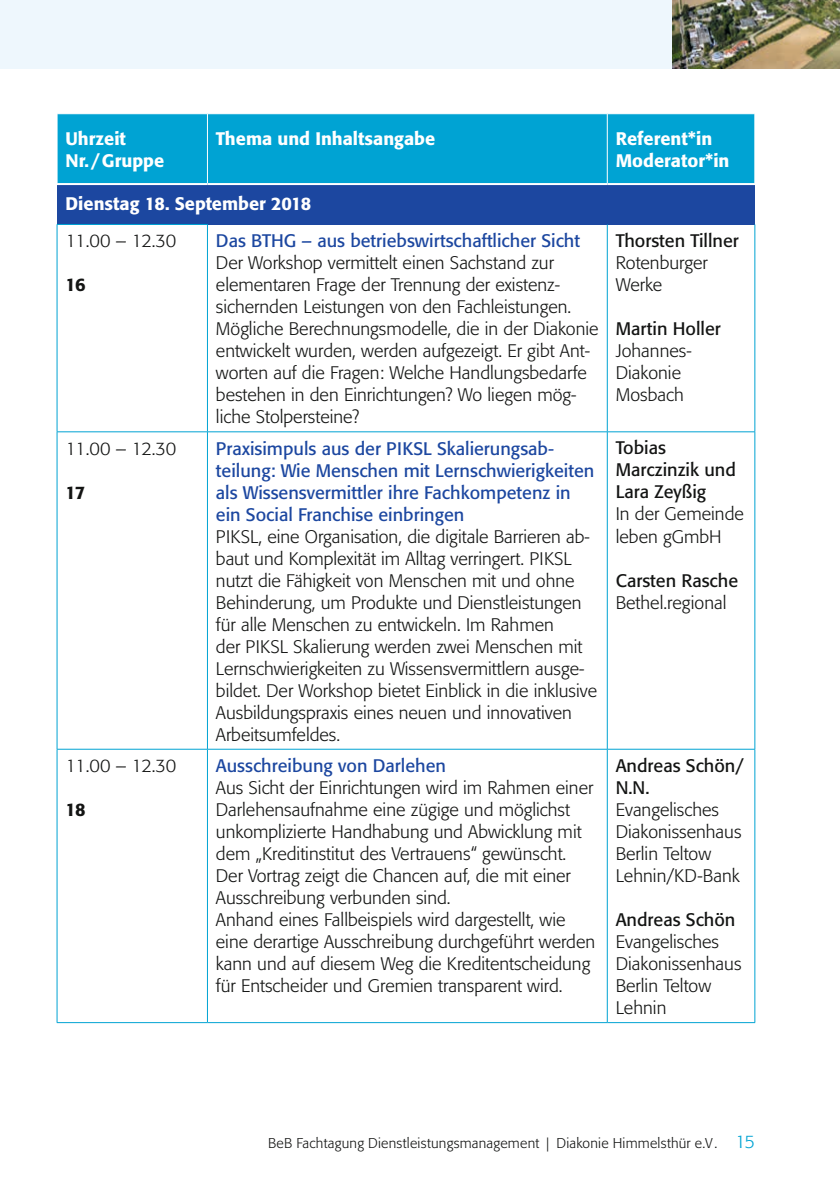
<style>
.page{position:relative;width:840px;height:1191px;background:#fff}
.page>*{position:absolute;margin:0;border:0;box-sizing:border-box;transform-origin:0 0}
.t1{font:300 18px/22px "Formata";color:#131413}
.t2{font:18px/22px "Formata";color:#1c47a0}
.t3{font:18px/22px "Formata";color:#131413}
.t4{font:500 18px/22px "Formata";color:#fff}
.t5{font:500 18px "Formata";color:#131413}
.t6{font:300 14px "Formata";letter-spacing:.015em;color:#131413}
.s1{font-size:18px;color:#00a3d3}
</style>
<div class="page">
<div style="left:0;top:0;width:839px;height:68px;background:#eef7fd"></div>
<img style="left:672px;top:0;width:167px;height:68px">
<div style="left:58px;top:114px;width:696px;height:69px;background:#00a3d3"></div>
<div style="left:57px;top:184px;width:697px;height:40px;background:#1c47a0"></div>
<hr style="left:57px;top:224px;width:151px;height:1px;background:#00a3d3">
<hr style="left:207px;top:225px;width:1px;height:206px;background:#00a3d3">
<hr style="left:606px;top:224px;width:1px;height:207px;background:#00a3d3">
<hr style="left:207px;top:432px;width:1px;height:317px;background:#00a3d3">
<hr style="left:606px;top:432px;width:1px;height:317px;background:#00a3d3">
<hr style="left:57px;top:749px;width:150px;height:1px;background:#00a3d3">
<hr style="left:207px;top:749px;width:400px;height:1px;background:#00a3d3">
<hr style="left:207px;top:749px;width:1px;height:273px;background:#00a3d3">
<hr style="left:607px;top:749px;width:147px;height:1px;background:#00a3d3">
<hr style="left:606px;top:749px;width:1px;height:273px;background:#00a3d3">
<hr style="left:207px;top:114px;width:1px;height:69px;background:#fff">
<hr style="left:606px;top:114px;width:1px;height:69px;background:#fff">
<hr style="left:57px;top:183px;width:150px;height:2px;background:#fff">
<hr style="left:207px;top:183px;width:400px;height:2px;background:#fff">
<hr style="left:607px;top:183px;width:147px;height:2px;background:#fff">
<hr style="left:57px;top:431px;width:150px;height:1px;background:#00a3d3">
<hr style="left:207px;top:431px;width:400px;height:1px;background:#00a3d3">
<hr style="left:607px;top:431px;width:147px;height:1px;background:#00a3d3">
<hr style="left:57px;top:225px;width:1px;height:206px;background:#00a3d3">
<hr style="left:754px;top:224px;width:1px;height:207px;background:#00a3d3">
<hr style="left:57px;top:432px;width:1px;height:317px;background:#00a3d3">
<hr style="left:754px;top:432px;width:1px;height:317px;background:#00a3d3">
<hr style="left:57px;top:749px;width:1px;height:273px;background:#00a3d3">
<hr style="left:754px;top:749px;width:1px;height:273px;background:#00a3d3">
<hr style="left:57px;top:1022px;width:150px;height:1px;background:#00a3d3">
<hr style="left:207px;top:1022px;width:400px;height:1px;background:#00a3d3">
<hr style="left:607px;top:1022px;width:147px;height:1px;background:#00a3d3">
<p class="t4" style="left:65px;top:128px;width:100px">Uhrzeit<br>Nr. /Gruppe</p>
<p class="t4" style="left:216px;top:128px;width:220px">Thema und Inhaltsangabe</p>
<p class="t4" style="left:615px;top:128px;width:115px">Referent*in<br>Moderator*in</p>
<p class="t4" style="left:65px;top:193px;width:247px">Dienstag 18. September 2018</p>
<p class="t1" style="left:65px;top:230px;width:112px">11.00 – 12.30</p>
<p class="t5" style="left:65px;top:274px;width:22px">16</p>
<p class="t3" style="left:615px;top:230px;width:125px">Thorsten Tillner</p>
<p class="t1" style="left:615px;top:252px;width:93px">Rotenburger<br>Werke</p>
<p class="t3" style="left:615px;top:318px;width:106px">Martin Holler</p>
<p class="t1" style="left:615px;top:340px;width:77px">Johannes-<br>Diakonie<br>Mosbach</p>
<p class="t2" style="left:216px;top:230px;width:365px">Das BTHG – aus betriebswirtschaftlicher Sicht</p>
<p class="t1" style="left:216px;top:252px;width:384px">Der Workshop vermittelt einen Sachstand zur elementaren Frage der Trennung der existenz&shy;sichernden Leistungen von den Fachleistungen.<br>Mögliche Berechnungsmodelle, die in der Diakonie entwickelt wurden, werden aufgezeigt. Er gibt Ant&shy;worten auf die Fragen: Welche Handlungsbedarfe bestehen in den Einrichtungen? Wo liegen mög&shy;liche Stolpersteine?</p>
<p class="t1" style="left:65px;top:437px;width:112px">11.00 – 12.30</p>
<p class="t5" style="left:65px;top:481px;width:21px">17</p>
<p class="t1" style="left:65px;top:754px;width:112px">11.00 – 12.30</p>
<p class="t5" style="left:65px;top:798px;width:22px">18</p>
<p class="t2" style="left:216px;top:437px;width:380px">Praxisimpuls aus der PIKSL Skalierungsab&shy;teilung: Wie Menschen mit Lernschwierigkeiten als Wissensvermittler ihre Fachkompetenz in ein Social Franchise einbringen</p>
<p class="t1" style="left:216px;top:525px;width:382px">PIKSL, eine Organisation, die digitale Barrieren ab&shy;baut und Komplexität im Alltag verringert. PIKSL nutzt die Fähigkeit von Menschen mit und ohne Behinderung, um Produkte und Dienstleistungen für alle Menschen zu entwickeln. Im Rahmen<br>der PIKSL Skalierung werden zwei Menschen mit Lernschwierigkeiten zu Wissensvermittlern ausge&shy;bildet. Der Workshop bietet Einblick in die inklusive Ausbildungspraxis eines neuen und innovativen Arbeitsumfeldes.</p>
<p class="t2" style="left:216px;top:754px;width:231px">Ausschreibung von Darlehen</p>
<p class="t1" style="left:216px;top:776px;width:380px">Aus Sicht der Einrichtungen wird im Rahmen einer Darlehensaufnahme eine zügige und möglichst unkomplizierte Handhabung und Abwicklung mit dem „Kreditinstitut des Vertrauens“ gewünscht.<br>Der Vortrag zeigt die Chancen auf, die mit einer Ausschreibung verbunden sind.<br>Anhand eines Fallbeispiels wird dargestellt, wie eine derartige Ausschreibung durchgeführt werden kann und auf diesem Weg die Kreditentscheidung für Entscheider und Gremien transparent wird.</p>
<p class="t3" style="left:615px;top:437px;width:121px">Tobias<br>Marczinzik und<br>Lara Zeyßig</p>
<p class="t1" style="left:615px;top:503px;width:129px">In der Gemeinde leben gGmbH</p>
<p class="t3" style="left:615px;top:569px;width:124px">Carsten Rasche</p>
<p class="t1" style="left:615px;top:591px;width:112px">Bethel.regional</p>
<p class="t3" style="left:615px;top:754px;width:129px">Andreas Schön/<br>N.N.</p>
<p class="t1" style="left:615px;top:798px;width:127px">Evangelisches<br>Diakonissenhaus<br>Berlin Teltow<br>Lehnin/KD-Bank</p>
<p class="t3" style="left:615px;top:908px;width:121px">Andreas Schön</p>
<p class="t1" style="left:615px;top:930px;width:127px">Evangelisches<br>Diakonissenhaus<br>Berlin Teltow<br>Lehnin</p>
<p class="t6" style="left:268px;top:1135px;width:488px">BeB Fachtagung Dienstleistungsmanagement | Diakonie Himmelsthür e.V. <span class="s1">15</span></p>
</div>
